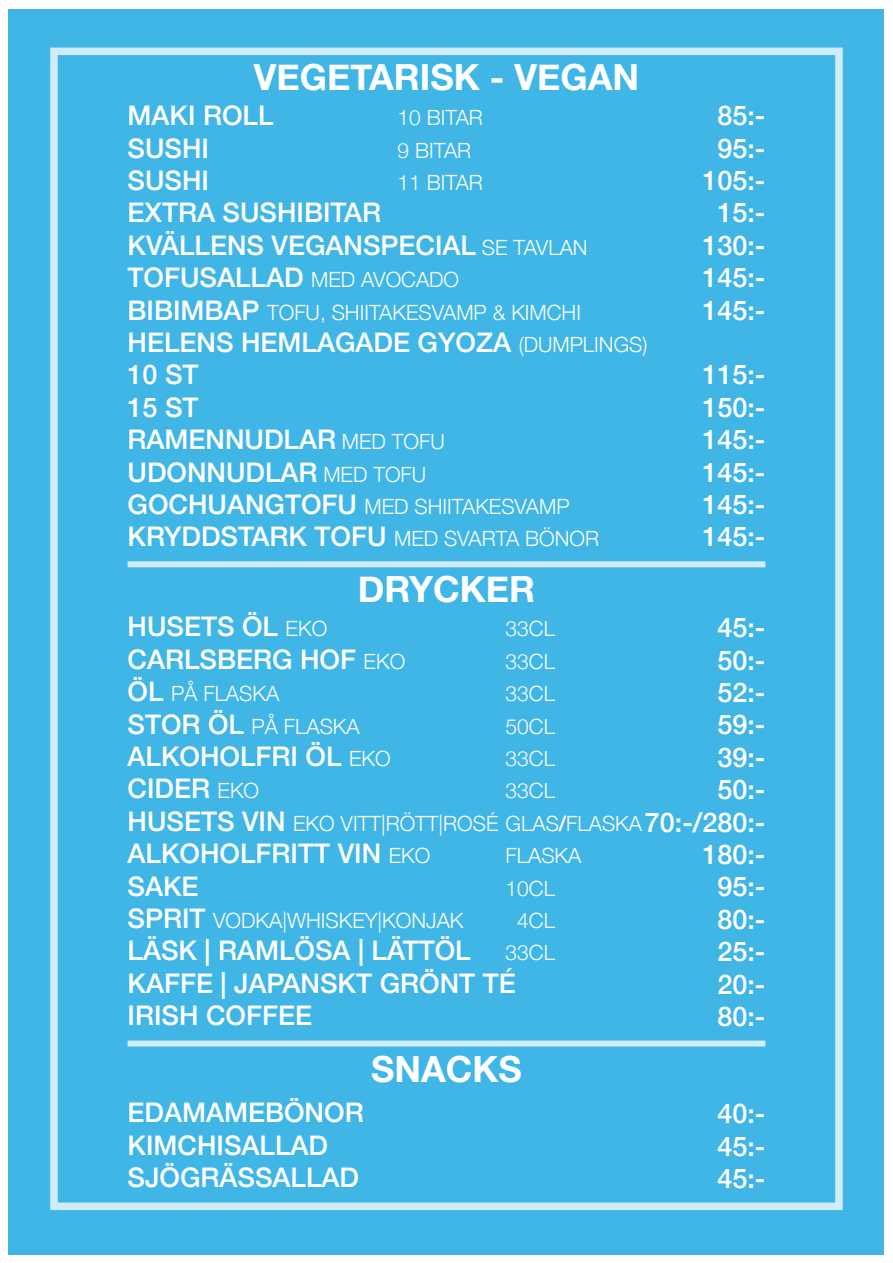
<style>
.page{position:relative;width:893px;height:1263px;background:#fff}
.page>*{position:absolute;margin:0;border:0;box-sizing:border-box;transform-origin:0 0}
.t1{font:700 36px "Helvetica Neue";color:#fff}
.t2{font:500 27px/32.4px "Helvetica Neue";color:#fff}
.t3{font:300 21px/32.4px "Helvetica Neue";color:#fff}
.s1{font-weight:300;font-size:21px}
.s2{font-weight:500;font-size:27px}
.s3{font-weight:500}
</style>
<div class="page">
<div style="left:9px;top:9px;width:875px;height:1245px;background:#40b6e7"></div>
<div style="left:50px;top:48px;width:793px;height:1162px;border:8px solid #fff"></div>
<div style="left:128px;top:561px;width:637px;height:6px;background:#cfecf8"></div>
<div style="left:128px;top:1040px;width:637px;height:6px;background:#cfecf8"></div>
<h1 class="t1" style="left:254px;top:49px;width:387px">VEGETARISK - VEGAN</h1>
<p class="t2" style="left:128px;top:98px;width:148px">MAKI ROLL</p>
<p class="t3" style="left:398px;top:100px;width:87px">10 BITAR</p>
<p class="t2" style="left:128px;top:131px;width:83px">SUSHI</p>
<p class="t3" style="left:398px;top:133px;width:75px">9 BITAR</p>
<p class="t2" style="left:128px;top:163px;width:83px">SUSHI</p>
<p class="t3" style="left:398px;top:165px;width:87px">11 BITAR</p>
<p class="t2" style="left:128px;top:195px;width:462px">EXTRA SUSHIBITAR<br>KVÄLLENS VEGANSPECIAL <span class="s1">SE TAVLAN<br></span>TOFUSALLAD <span class="s1">MED AVOCADO</span></p>
<p class="t3" style="left:128px;top:295px;width:455px"><span class="s2">BIBIMBAP</span> TOFU, SHIITAKESVAMP &amp; KIMCHI</p>
<p class="t2" style="left:128px;top:325px;width:521px">HELENS HEMLAGADE GYOZA <span class="s1">(DUMPLINGS)<br></span>10 ST<br>15 ST<br>RAMENNUDLAR <span class="s1">MED TOFU<br></span>UDONNUDLAR <span class="s1">MED TOFU</span></p>
<p class="t3" style="left:128px;top:489px;width:444px"><span class="s2">GOCHUANGTOFU</span> MED SHIITAKESVAMP</p>
<p class="t2" style="left:128px;top:519px;width:473px">KRYDDSTARK TOFU <span class="s1">MED SVARTA BÖNOR</span></p>
<h1 class="t1" style="left:358px;top:561px;width:179px">DRYCKER</h1>
<p class="t2" style="left:702px;top:98px;width:65px;text-align:center">85:-<br>95:-<br>105:-<br>15:-<br>130:-<br>145:-<br>145:-</p>
<p class="t2" style="left:702px;top:357px;width:65px;text-align:justify">115:- 150:- 145:- 145:- 145:- 145:-</p>
<p class="t2" style="left:128px;top:609px;width:201px">HUSETS ÖL <span class="s1">EKO</span></p>
<p class="t3" style="left:506px;top:611px;width:51px">33CL</p>
<p class="t2" style="left:128px;top:642px;width:279px">CARLSBERG HOF <span class="s1">EKO</span></p>
<p class="t3" style="left:506px;top:644px;width:51px">33CL</p>
<p class="t3" style="left:128px;top:676px;width:153px"><span class="s2">ÖL</span> PÅ FLASKA</p>
<p class="t3" style="left:506px;top:676px;width:51px">33CL</p>
<p class="t3" style="left:128px;top:709px;width:234px"><span class="s2">STOR ÖL</span> PÅ FLASKA</p>
<p class="t3" style="left:506px;top:709px;width:51px">50CL</p>
<p class="t2" style="left:128px;top:739px;width:265px">ALKOHOLFRI ÖL <span class="s1">EKO</span></p>
<p class="t3" style="left:506px;top:741px;width:51px">33CL</p>
<p class="t2" style="left:128px;top:771px;width:133px">CIDER <span class="s1">EKO</span></p>
<p class="t2" style="left:645px;top:610px;width:122px;text-align:right">45:-<br>50:-<br>52:-<br>59:-<br>39:-<br>50:-<br>70:-/280:-<br>180:-<br>95:-<br>80:-<br>25:-<br>20:-<br>80:-</p>
<p class="t3" style="left:128px;top:773px;width:516px;text-indent:378px">33CL<br><span class="s2">HUSETS VIN</span> EKO VITT|RÖTT|ROSÉ GLAS<span class="s3">/</span>FLASKA</p>
<p class="t2" style="left:128px;top:836px;width:304px">ALKOHOLFRITT VIN <span class="s1">EKO</span></p>
<p class="t3" style="left:506px;top:838px;width:77px">FLASKA</p>
<p class="t2" style="left:128px;top:869px;width:73px">SAKE</p>
<p class="t3" style="left:506px;top:871px;width:51px">10CL</p>
<p class="t3" style="left:128px;top:903px;width:338px"><span class="s2">SPRIT</span> VODKA|WHISKEY|KONJAK</p>
<p class="t3" style="left:517px;top:903px;width:39px">4CL</p>
<p class="t2" style="left:128px;top:933px;width:345px">LÄSK | RAMLÖSA | LÄTTÖL</p>
<p class="t3" style="left:506px;top:935px;width:51px">33CL</p>
<p class="t2" style="left:128px;top:966px;width:390px">KAFFE | JAPANSKT GRÖNT TÉ<br>IRISH COFFEE</p>
<p class="t2" style="left:128px;top:1095px;width:238px">EDAMAMEBÖNOR<br>KIMCHISALLAD<br>SJÖGRÄSSALLAD</p>
<h1 class="t1" style="left:371px;top:1040px;width:152px">SNACKS</h1>
<p class="t2" style="left:717px;top:1096px;width:50px;text-align:justify">40:- 45:- 45:-</p>
</div>
